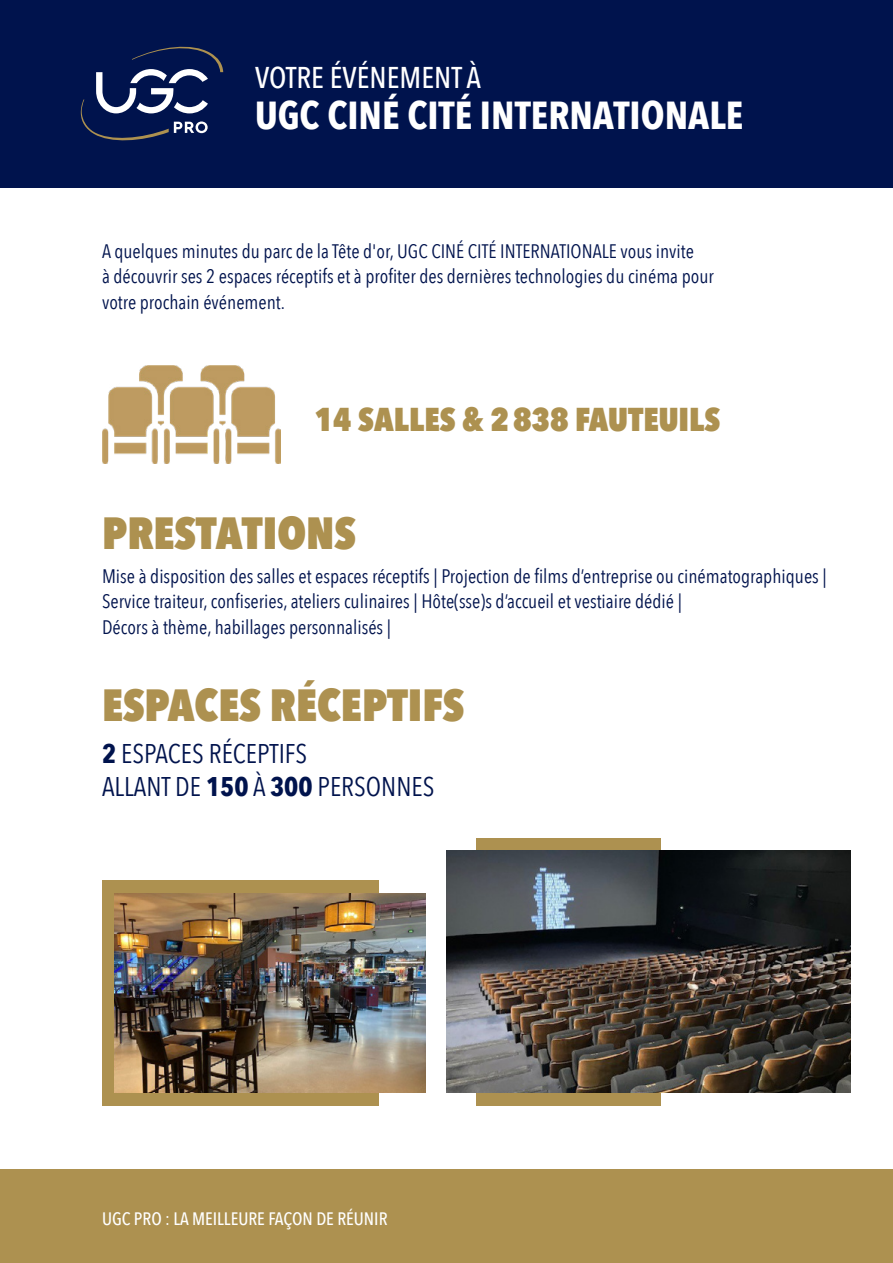
<style>
.page{position:relative;width:893px;height:1263px;background:#fff}
.page>*{position:absolute;margin:0;border:0;box-sizing:border-box;transform-origin:0 0}
.t1{font:800 45px "Avenir Next Condensed";color:#ad9150}
.t2{font:700 39px "Avenir Next Condensed";color:#fff}
.t3{font:800 33px "Avenir Next Condensed";color:#ad9150}
.t4{font:500 30px "Avenir Next Condensed";color:#fff}
.t5{font:27px/33px "Avenir Next Condensed";color:#00134d}
.t6{font:19.5px/25.5px "Avenir Next Condensed";color:#00134d}
.t7{font:500 18px "Avenir Next Condensed";color:#fff}
.s1{font-weight:700}
</style>
<div class="page">
<div style="left:0;top:0;width:893px;height:187px;background:#00134d"></div>
<div style="left:0;top:1169px;width:893px;height:94px;background:#ad9150"></div>
<svg style="left:81px;top:46px;width:142px;height:95px"></svg>
<div style="left:102px;top:880px;width:276px;height:226px;background:#ad9150"></div>
<div style="left:476px;top:838px;width:185px;height:268px;background:#ad9150"></div>
<img style="left:115px;top:893px;width:310px;height:200px">
<img style="left:446px;top:850px;width:404px;height:243px">
<img style="left:103px;top:366px;width:177px;height:97px">
<h3 class="t4" style="left:255px;top:60px;width:228px">VOTRE ÉVÉNEMENT À</h3>
<h2 class="t2" style="left:255px;top:91px;width:490px">UGC CINÉ CITÉ INTERNATIONALE</h2>
<p class="t6" style="left:102px;top:237px;width:613px">A quelques minutes du parc de la Tête d'or, UGC CINÉ CITÉ INTERNATIONALE vous invite<br>à découvrir ses 2 espaces réceptifs et à profiter des dernières technologies du cinéma pour votre prochain événement.</p>
<h3 class="t3" style="left:315px;top:399px;width:407px">14 SALLES &amp; 2838 FAUTEUILS</h3>
<h1 class="t1" style="left:102px;top:505px;width:255px">PRESTATIONS</h1>
<p class="t6" style="left:102px;top:562px;width:726px">Mise à disposition des salles et espaces réceptifs | Projection de films d’entreprise ou cinématographiques |<br>Service traiteur, confiseries, ateliers culinaires | Hôte(sse)s d’accueil et vestiaire dédié |<br>Décors à thème, habillages personnalisés |</p>
<h1 class="t1" style="left:102px;top:677px;width:364px">ESPACES RÉCEPTIFS</h1>
<h3 class="t5" style="left:102px;top:735px;width:334px"><span class="s1">2</span> ESPACES RÉCEPTIFS<br>ALLANT DE <span class="s1">150</span> À <span class="s1">300</span> PERSONNES</h3>
<p class="t7" style="left:102px;top:1208px;width:287px">UGC PRO : LA MEILLEURE FAÇON DE RÉUNIR</p>
</div>
